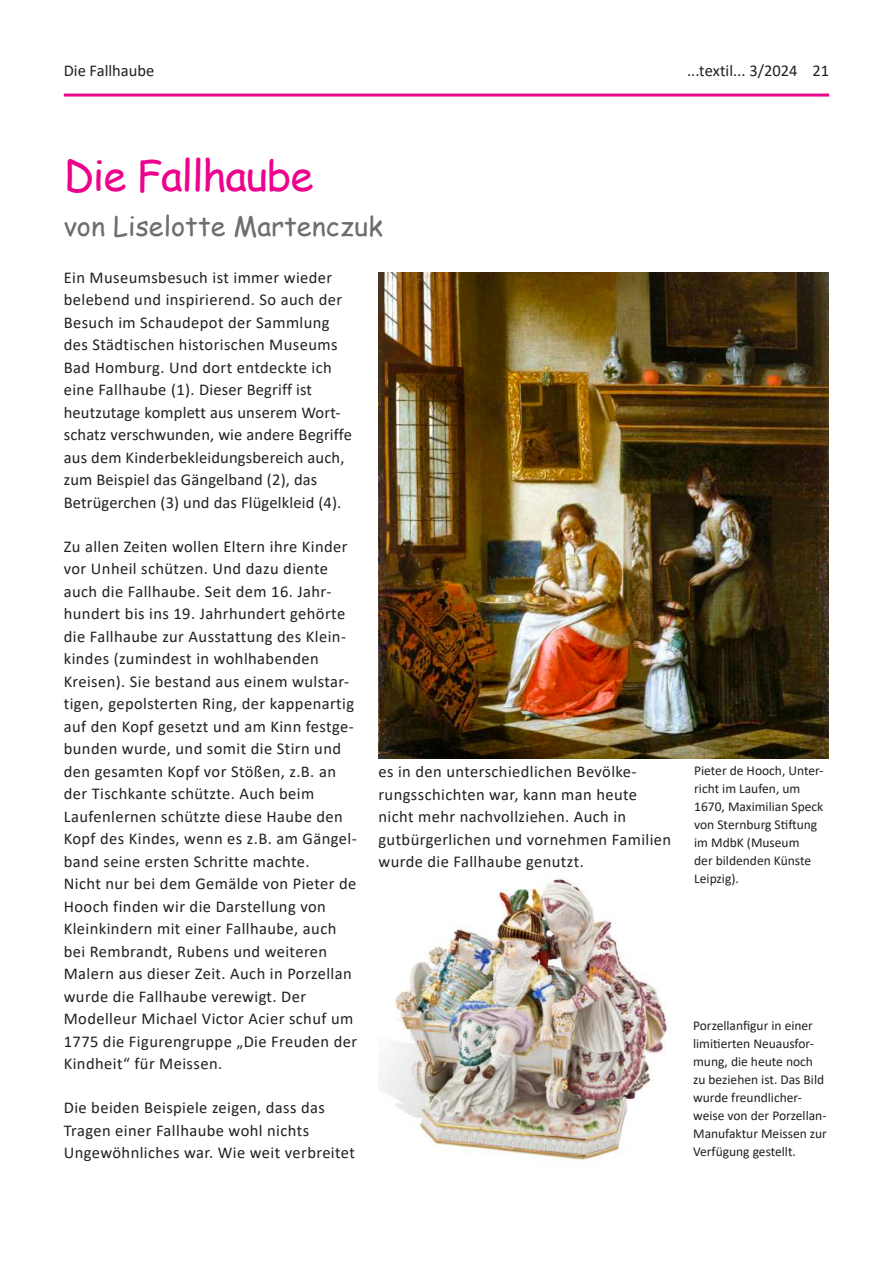
<style>
.page{position:relative;width:893px;height:1263px;background:#fff}
.page>*{position:absolute;margin:0;border:0;box-sizing:border-box;transform-origin:0 0}
.t1{font:42px "Comic Sans MS";letter-spacing:-.025em;color:#ed028c}
.t2{font:27px "Comic Sans MS";color:#6d6e71}
.t3{font:16.5px/22.5px "Calibri";letter-spacing:.025em;color:#231f20}
.t4{font:16.5px "Calibri";color:#231f20}
.t5{font:13.5px/18px "Calibri";color:#231f20}
</style>
<div class="page">
<hr style="left:64px;top:94px;width:765px;height:3px;background:#ed028c">
<img style="left:378px;top:272px;width:451px;height:486px">
<img style="left:378px;top:877px;width:291px;height:289px">
<p class="t4" style="left:64px;top:59px;width:92px">Die Fallhaube</p>
<p class="t4" style="left:687px;top:59px;width:144px">...textil... 3/2024 21</p>
<h1 class="t1" style="left:64px;top:156px;width:251px">Die Fallhaube</h1>
<h2 class="t2" style="left:64px;top:214px;width:321px">von Liselotte Martenczuk</h2>
<p class="t3" style="left:64px;top:265px;width:290px">Ein Museumsbesuch ist immer wieder belebend und inspirierend. So auch der Besuch im Schaudepot der Sammlung des Städtischen historischen Museums Bad Homburg. Und dort entdeckte ich eine Fallhaube (1). Dieser Begriff ist heutzutage komplett aus unserem Wort&shy;schatz verschwunden, wie andere Begriffe aus dem Kinderbekleidungsbereich auch, zum Beispiel das Gängelband (2), das Betrügerchen (3) und das Flügelkleid (4).</p>
<p class="t3" style="left:64px;top:535px;width:295px">Zu allen Zeiten wollen Eltern ihre Kinder vor Unheil schützen. Und dazu diente auch die Fallhaube. Seit dem 16. Jahr&shy;hundert bis ins 19. Jahrhundert gehörte die Fallhaube zur Ausstattung des Klein&shy;kindes (zumindest in wohlhabenden Kreisen). Sie bestand aus einem wulstar&shy;tigen, gepolsterten Ring, der kappenartig auf den Kopf gesetzt und am Kinn festge&shy;bunden wurde, und somit die Stirn und den gesamten Kopf vor Stößen, z.B. an der Tischkante schützte. Auch beim Laufenlernen schützte diese Haube den Kopf des Kindes, wenn es z.B. am Gängel&shy;band seine ersten Schritte machte.<br>Nicht nur bei dem Gemälde von Pieter de Hooch finden wir die Darstellung von Kleinkindern mit einer Fallhaube, auch bei Rembrandt, Rubens und weiteren Malern aus dieser Zeit. Auch in Porzellan wurde die Fallhaube verewigt. Der Modelleur Michael Victor Acier schuf um 1775 die Figurengruppe „Die Freuden der Kindheit“ für Meissen.</p>
<p class="t3" style="left:64px;top:1096px;width:293px">Die beiden Beispiele zeigen, dass das<br>Tragen einer Fallhaube wohl nichts<br>Ungewöhnliches war. Wie weit verbreitet</p>
<p class="t3" style="left:378px;top:760px;width:294px">es in den unterschiedlichen Bevölke&shy;rungsschichten war, kann man heute nicht mehr nachvollziehen. Auch in gutbürgerlichen und vornehmen Familien wurde die Fallhaube genutzt.</p>
<p class="t5" style="left:694px;top:761px;width:131px">Pieter de Hooch, Unter&shy;richt im Laufen, um<br>1670, Maximilian Speck von Sternburg S琀椀昀琀ung im MdbK (Museum<br>der bildenden Künste<br>Leipzig).</p>
<p class="t5" style="left:693px;top:1016px;width:135px">Porzellan昀椀gur in einer limi琀椀erten Neuausfor&shy;mung, die heute noch zu beziehen ist. Das Bild wurde freundlicher&shy;weise von der Porzellan-<br>Manufaktur Meissen zur<br>Verfügung gestellt.</p>
</div>
